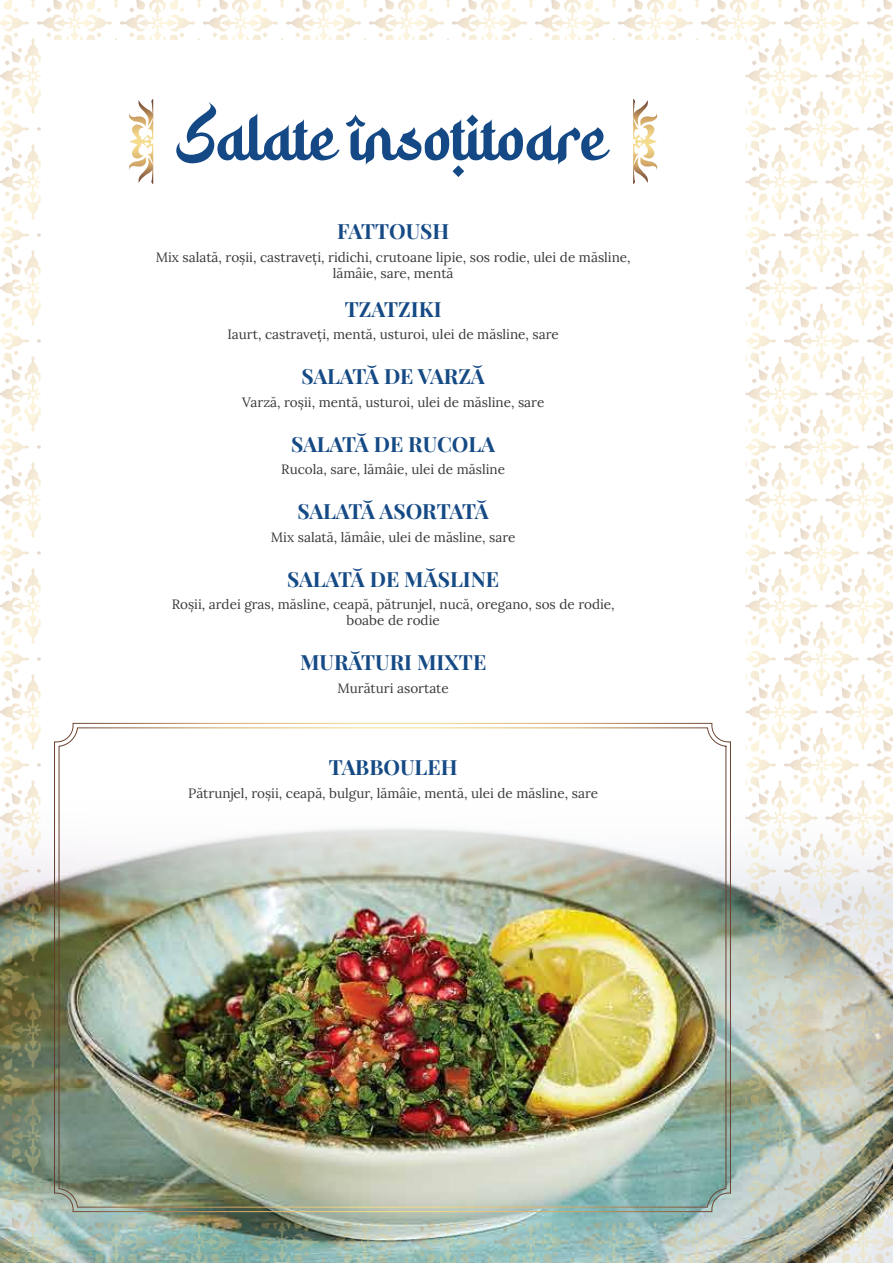
<style>
.page{position:relative;width:893px;height:1263px;background:#fff}
.page>*{position:absolute;margin:0;border:0;box-sizing:border-box;transform-origin:0 0}
.t1{font:54.75px "Hidayatullah DEMO";color:#154985}
.t2{font:700 21px "Playfair Display";color:#154a85}
.t3{font:13.5px/16.2px "Lora";color:#3a3a3a;text-align:center}
</style>
<div class="page">
<img style="left:0;top:0;width:893px;height:1263px">
<svg style="left:452px;top:165px;width:12px;height:12px"></svg>
<svg style="left:129px;top:99px;width:24px;height:85px"></svg>
<svg style="left:633px;top:99px;width:25px;height:85px"></svg>
<h1 class="t1" style="left:183px;top:99px;width:422px">Salate însotitoare</h1>
<h2 class="t2" style="left:337px;top:218px;width:114px">FATTOUSH</h2>
<p class="t3" style="left:156px;top:248px;width:476px">Mix salată, roșii, castraveți, ridichi, crutoane lipie, sos rodie, ulei de măsline, lămâie, sare, mentă</p>
<h2 class="t2" style="left:345px;top:295px;width:98px">TZATZIKI</h2>
<p class="t3" style="left:227px;top:325px;width:333px">Iaurt, castraveți, mentă, usturoi, ulei de măsline, sare</p>
<h2 class="t2" style="left:301px;top:363px;width:185px">SALATĂ DE VARZĂ</h2>
<p class="t3" style="left:242px;top:393px;width:304px">Varză, roșii, mentă, usturoi, ulei de măsline, sare</p>
<h2 class="t2" style="left:291px;top:430px;width:206px">SALATĂ DE RUCOLA</h2>
<p class="t3" style="left:281px;top:460px;width:225px">Rucola, sare, lămâie, ulei de măsline</p>
<h2 class="t2" style="left:297px;top:498px;width:193px">SALATĂ ASORTATĂ</h2>
<p class="t3" style="left:271px;top:528px;width:246px">Mix salată, lămâie, ulei de măsline, sare</p>
<h2 class="t2" style="left:287px;top:565px;width:214px">SALATĂ DE MĂSLINE</h2>
<p class="t3" style="left:172px;top:595px;width:444px">Roșii, ardei gras, măsline, ceapă, pătrunjel, nucă, oregano, sos de rodie, boabe de rodie</p>
<h2 class="t2" style="left:300px;top:649px;width:188px">MURĂTURI MIXTE</h2>
<p class="t3" style="left:337px;top:679px;width:113px">Murături asortate</p>
<h2 class="t2" style="left:329px;top:754px;width:130px">TABBOULEH</h2>
<p class="t3" style="left:188px;top:784px;width:411px">Pătrunjel, roșii, ceapă, bulgur, lămâie, mentă, ulei de măsline, sare</p>
</div>
